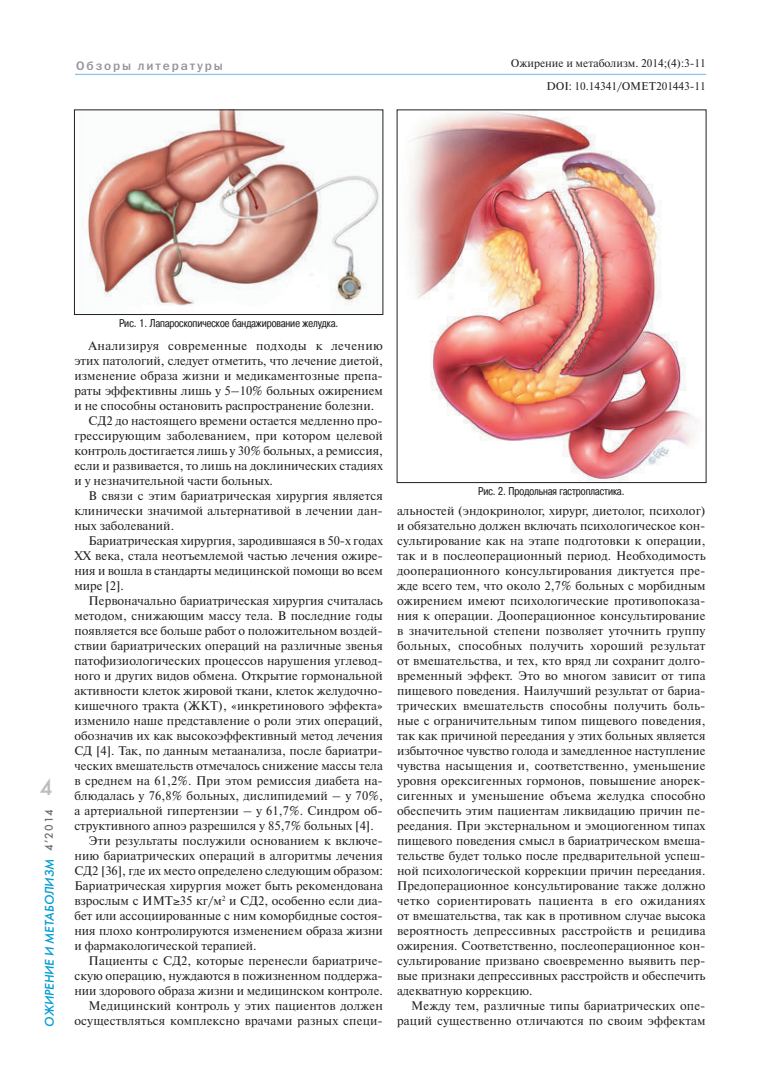
<style>
.page{position:relative;width:780px;height:1081px;background:#fff}
.page>*{position:absolute;margin:0;border:0;box-sizing:border-box;transform-origin:0 0}
.t1{font:22.5px "Futura Futuris C";color:#bcbdc0}
.t2{font:12.5px/15px "Newton C";color:#231f20;text-align:justify}
.t3{font:12.5px "Newton C";letter-spacing:.035em;color:#231f20}
.t4{font:italic 12.5px "Futura Futuris C";color:#009cd2}
.t5{font:12.5px "Franklin Gothic Medium C";letter-spacing:.15em;color:#939598}
.t6{font:11.25px "Pragmatica Cond C";color:#231f20}
.t7{font:11.25px "Newton C";color:#231f20}
.t8{font:11.25px "Futura Futuris C";color:#6c6d70}
</style>
<div class="page">
<hr style="left:75px;top:74px;width:631px;height:1px;background:#88c4e6">
<img style="left:83px;top:112px;width:297px;height:194px">
<div style="left:74px;top:110px;width:309px;height:205px;border:1px solid #231f20"></div>
<img style="left:409px;top:112px;width:287px;height:369px">
<p class="t5" style="left:76px;top:61px;width:148px">Обзоры литературы</p>
<p class="t7" style="left:510px;top:59px;width:196px">Ожирение и метаболизм. 2014;(4):3-11</p>
<p class="t7" style="left:546px;top:82px;width:161px">DOI: 10.14341/OMET201443-11</p>
<h1 class="t1" style="left:39px;top:778px;width:15px">4</h1>
<p class="t8" style="left:44px;top:851px;width:44px;rotate:-90deg">4’2014</p>
<p class="t4" style="left:44px;top:1026px;width:169px;rotate:-90deg">ОЖИРЕНИЕ И МЕТАБОЛИЗМ</p>
<p class="t6" style="left:119px;top:319px;width:221px">Рис. 1. Лапароскопическое бандажирование желудка.</p>
<p class="t3" style="left:89px;top:341px;width:296px">Анализируя современные подходы к лечению</p>
<p class="t2" style="left:74px;top:354px;width:310px">этих патологий, следует отметить, что лечение диетой,</p>
<p class="t2" style="left:74px;top:369px;width:310px">изменение образа жизни и медикаментозные препа-</p>
<p class="t2" style="left:74px;top:384px;width:310px">раты эффективны лишь у 5–10% больных ожирением</p>
<p class="t2" style="left:74px;top:399px;width:301px">и не способны остановить распространение болезни.</p>
<p class="t2" style="left:89px;top:414px;width:296px">СД2 до настоящего времени остается медленно про-</p>
<p class="t2" style="left:74px;top:429px;width:310px">грессирующим заболеванием, при котором целевой</p>
<p class="t2" style="left:74px;top:444px;width:310px">контроль достигается лишь у 30% больных, а ремиссия,</p>
<p class="t2" style="left:74px;top:459px;width:310px">если и развивается, то лишь на доклинических стадиях</p>
<p class="t2" style="left:74px;top:474px;width:200px">и у незначительной части больных.</p>
<p class="t2" style="left:89px;top:489px;width:296px">В связи с этим бариатрическая хирургия является</p>
<p class="t2" style="left:74px;top:504px;width:310px">клинически значимой альтернативой в лечении дан-</p>
<p class="t2" style="left:74px;top:519px;width:101px">ных заболеваний.</p>
<p class="t2" style="left:89px;top:534px;width:296px">Бариатрическая хирургия, зародившаяся в 50-х годах</p>
<p class="t2" style="left:74px;top:549px;width:310px">XX века, стала неотъемлемой частью лечения ожире-</p>
<p class="t2" style="left:74px;top:564px;width:310px">ния и вошла в стандарты медицинской помощи во всем</p>
<p class="t2" style="left:74px;top:579px;width:51px">мире [2].</p>
<p class="t2" style="left:89px;top:594px;width:296px">Первоначально бариатрическая хирургия считалась</p>
<p class="t2" style="left:74px;top:609px;width:310px">методом, снижающим массу тела. В последние годы</p>
<p class="t2" style="left:74px;top:624px;width:310px">появляется все больше работ о положительном воздей-</p>
<p class="t2" style="left:74px;top:639px;width:310px">ствии бариатрических операций на различные звенья</p>
<p class="t2" style="left:74px;top:654px;width:310px">патофизиологических процессов нарушения углевод-</p>
<p class="t2" style="left:74px;top:669px;width:310px">ного и других видов обмена. Открытие гормональной</p>
<p class="t2" style="left:74px;top:684px;width:310px">активности клеток жировой ткани, клеток желудочно-</p>
<p class="t2" style="left:74px;top:699px;width:310px">кишечного тракта (ЖКТ), «инкретинового эффекта»</p>
<p class="t2" style="left:74px;top:714px;width:310px">изменило наше представление о роли этих операций,</p>
<p class="t2" style="left:74px;top:729px;width:310px">обозначив их как высокоэффективный метод лечения</p>
<p class="t2" style="left:74px;top:744px;width:310px">СД [4]. Так, по данным метаанализа, после бариатри-</p>
<p class="t2" style="left:74px;top:759px;width:310px">ческих вмешательств отмечалось снижение массы тела</p>
<p class="t2" style="left:74px;top:774px;width:310px">в среднем на 61,2%. При этом ремиссия диабета на-</p>
<p class="t2" style="left:74px;top:789px;width:310px">блюдалась у 76,8% больных, дислипидемий – у 70%,</p>
<p class="t2" style="left:74px;top:804px;width:310px">а артериальной гипертензии – у 61,7%. Синдром об-</p>
<p class="t2" style="left:74px;top:819px;width:301px">структивного апноэ разрешился у 85,7% больных [4].</p>
<p class="t2" style="left:89px;top:834px;width:296px">Эти результаты послужили основанием к включе-</p>
<p class="t2" style="left:74px;top:849px;width:310px">нию бариатрических операций в алгоритмы лечения</p>
<p class="t2" style="left:74px;top:864px;width:310px">СД2 [36], где их место определено следующим образом:</p>
<p class="t2" style="left:74px;top:879px;width:310px">Бариатрическая хирургия может быть рекомендована</p>
<p class="t2" style="left:74px;top:894px;width:310px">взрослым с ИМТ≥35 кг/м<sup>2</sup> и СД2, особенно если диа-</p>
<p class="t2" style="left:74px;top:909px;width:310px">бет или ассоциированные с ним коморбидные состоя-</p>
<p class="t2" style="left:74px;top:924px;width:310px">ния плохо контролируются изменением образа жизни</p>
<p class="t2" style="left:74px;top:939px;width:184px">и фармакологической терапией.</p>
<p class="t2" style="left:89px;top:954px;width:296px">Пациенты с СД2, которые перенесли бариатриче-</p>
<p class="t2" style="left:74px;top:969px;width:310px">скую операцию, нуждаются в пожизненном поддержа-</p>
<p class="t2" style="left:74px;top:984px;width:310px">нии здорового образа жизни и медицинском контроле.</p>
<p class="t2" style="left:89px;top:999px;width:296px">Медицинский контроль у этих пациентов должен</p>
<p class="t2" style="left:74px;top:1014px;width:310px">осуществляться комплексно врачами разных специ-</p>
<p class="t6" style="left:478px;top:487px;width:148px">Рис. 2. Продольная гастропластика.</p>
<p class="t2" style="left:397px;top:504px;width:310px">альностей (эндокринолог, хирург, диетолог, психолог) и обязательно должен включать психологическое кон&shy;сультирование как на этапе подготовки к операции, так и в послеоперационный период. Необходимость дооперационного консультирования диктуется пре&shy;жде всего тем, что около 2,7% больных с морбидным ожирением имеют психологические противопоказа&shy;ния к операции. Дооперационное консультирование в значительной степени позволяет уточнить группу больных, способных получить хороший результат от вмешательства, и тех, кто вряд ли сохранит долго&shy;временный эффект. Это во многом зависит от типа пищевого поведения. Наилучший результат от бариа&shy;трических вмешательств способны получить боль&shy;ные с ограничительным типом пищевого поведения, так как причиной переедания у этих больных является избыточное чувство голода и замедленное наступление чувства насыщения и, соответственно, уменьшение уровня орексигенных гормонов, повышение анорек&shy;сигенных и уменьшение объема желудка способно обеспечить этим пациентам ликвидацию причин пе&shy;реедания. При экстернальном и эмоциогенном типах пищевого поведения смысл в бариатрическом вмеша&shy;тельстве будет только после предварительной успеш&shy;ной психологической коррекции причин переедания.<br>Предоперационное консультирование также должно четко сориентировать пациента в его ожиданиях от вмешательства, так как в противном случае высока вероятность депрессивных расстройств и рецидива ожирения. Соответственно, послеоперационное кон&shy;сультирование призвано своевременно выявить пер&shy;вые признаки депрессивных расстройств и обеспечить адекватную коррекцию.</p>
<p class="t2" style="left:397px;top:999px;width:310px;text-align:right">Между тем, различные типы бариатрических опе&shy;раций существенно отличаются по своим эффектам</p>
</div>
